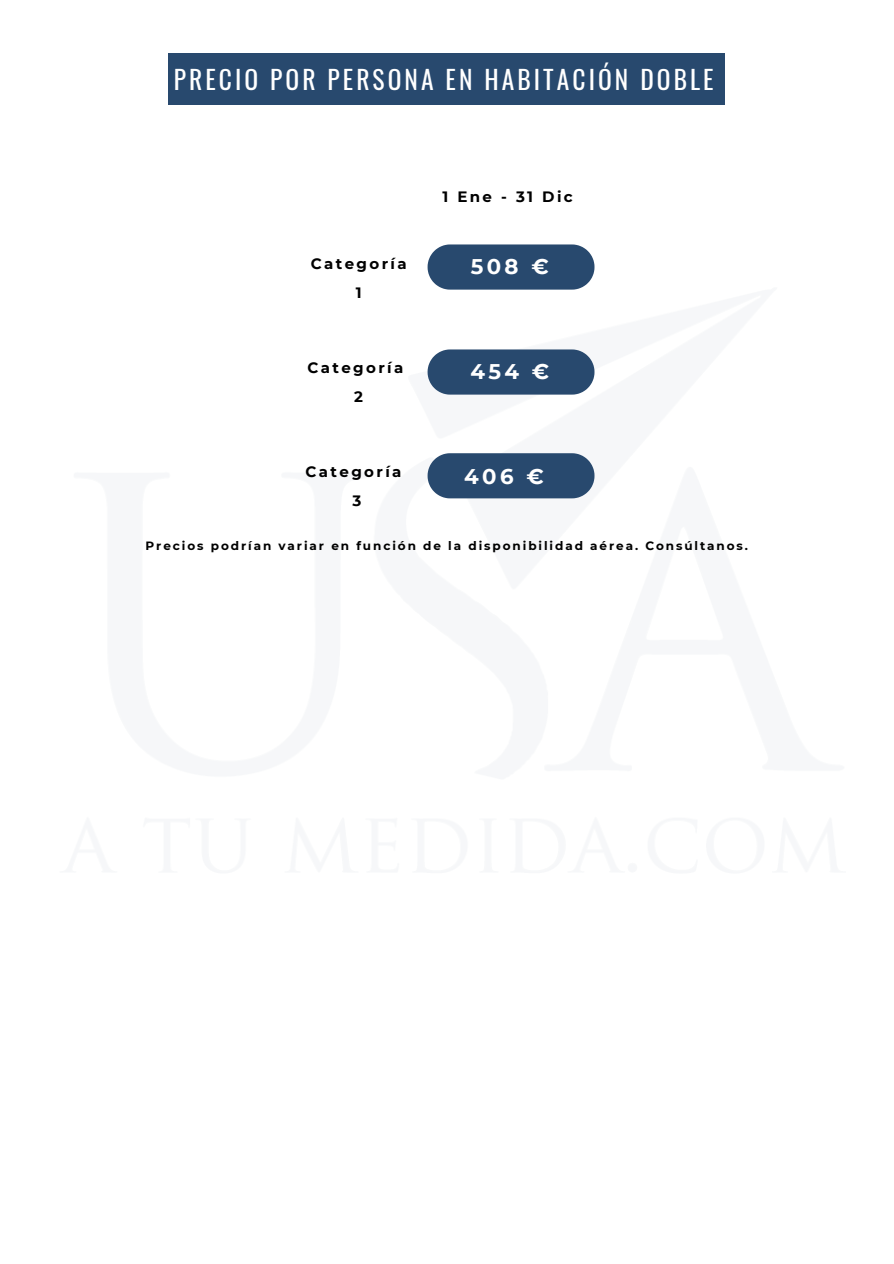
<style>
.page{position:relative;width:894px;height:1264px;background:#fff}
.page>*{position:absolute;margin:0;border:0;box-sizing:border-box;transform-origin:0 0}
.t1{font:25.5px "Oswald";letter-spacing:.12em;color:#fff}
.t2{font:700 21.15px "Montserrat";letter-spacing:.16em;color:#fff}
.t3{font:700 15px/29.2px "Montserrat";letter-spacing:.16em;color:#000;text-align:center}
.t4{font:700 12px "Montserrat";letter-spacing:.16em;color:#000}
</style>
<div class="page">
<div style="left:169px;top:54px;width:555px;height:51px;background:#28496e"></div>
<svg style="left:427px;top:244px;width:167px;height:45px;background:#365577"></svg>
<svg style="left:427px;top:349px;width:167px;height:45px;background:#355477"></svg>
<svg style="left:427px;top:453px;width:167px;height:45px;background:#355476"></svg>
<h1 class="t1" style="left:174px;top:66px;width:541px">PRECIO POR PERSONA EN HABITACI”N DOBLE</h1>
<p class="t3" style="left:310px;top:248px;width:97px">Categoría<br>1</p>
<p class="t3" style="left:307px;top:352px;width:97px">Categoría<br>2</p>
<p class="t3" style="left:442px;top:181px;width:132px">1 Ene - 31 Dic</p>
<h2 class="t2" style="left:470px;top:251px;width:79px">508 €</h2>
<h2 class="t2" style="left:470px;top:356px;width:80px">454 €</h2>
<p class="t3" style="left:305px;top:456px;width:97px">Categoría<br>3</p>
<p class="t4" style="left:145px;top:537px;width:604px">Precios podrían variar en función de la disponibilidad aérea. Consúltanos.</p>
<h2 class="t2" style="left:464px;top:461px;width:81px">406 €</h2>
</div>
